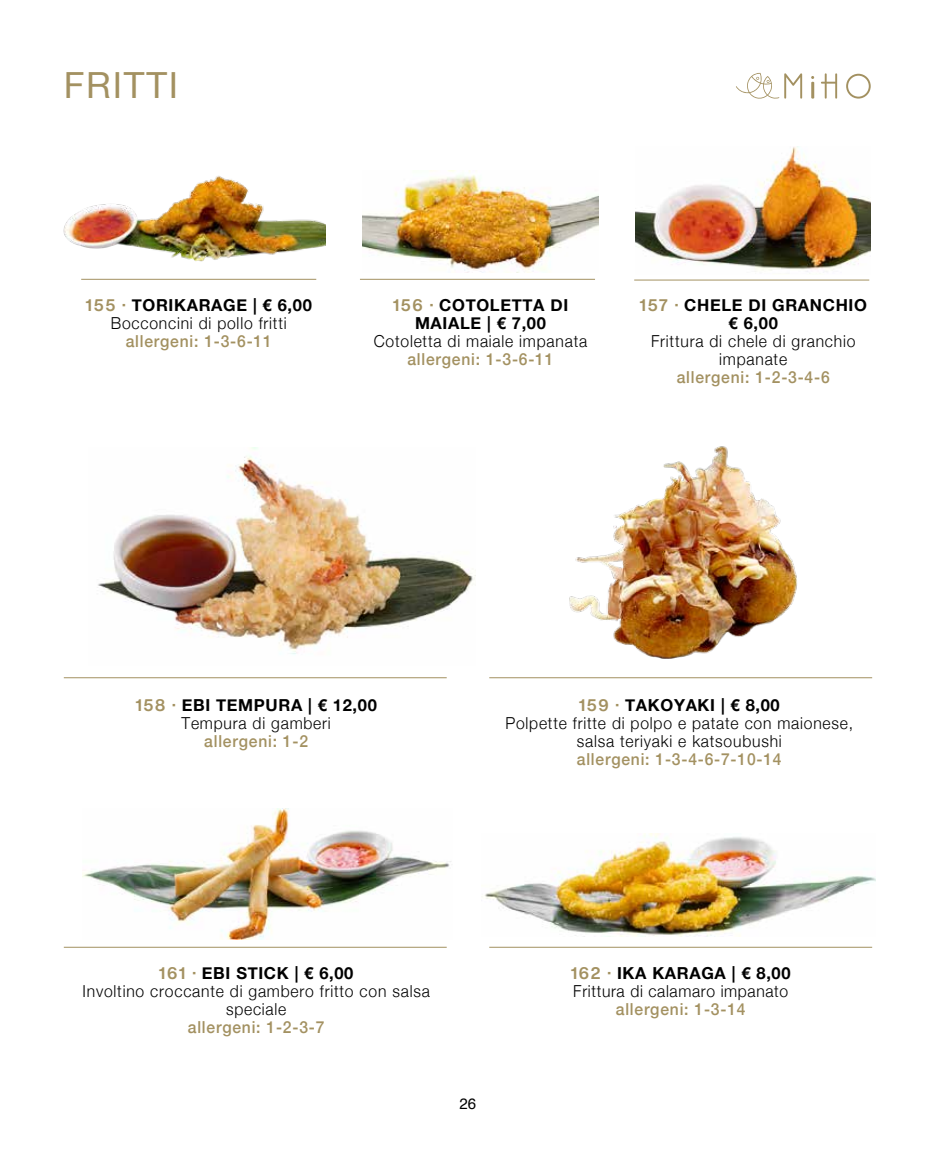
<style>
.page{position:relative;width:936px;height:1149px;background:#fff}
.page>*{position:absolute;margin:0;border:0;box-sizing:border-box;transform-origin:0 0}
.t1{font:36px "Helvetica Neue";letter-spacing:.05em;color:#a39161}
.t2{font:300 16.5px/18px "Helvetica Neue";letter-spacing:.05em;color:#000;text-align:center;scale:.95 1}
.t3{font:500 16.5px "Helvetica Neue";letter-spacing:.05em;color:#a39161;scale:.95 1}
.t4{font:700 16.5px/18px "Helvetica Neue";letter-spacing:.04em;color:#000;text-align:center}
.t5{font:15px "Helvetica";color:#000}
.s1{font-family:"Helvetica Now Display";font-weight:700;color:#a39161}
.s2{font-weight:700}
.s3{font-family:"Helvetica Now Display";color:#a39161}
.s4{font-weight:300}
</style>
<div class="page">
<hr style="left:811px;top:82px;width:3px;height:17px;background:#a39161">
<svg style="left:821px;top:73px;width:16px;height:26px"></svg>
<svg style="left:846px;top:74px;width:24px;height:25px"></svg>
<svg style="left:736px;top:73px;width:66px;height:26px"></svg>
<img style="left:63px;top:175px;width:262px;height:87px">
<img style="left:363px;top:170px;width:235px;height:103px">
<img style="left:635px;top:146px;width:235px;height:126px">
<img style="left:98px;top:447px;width:377px;height:208px">
<hr style="left:81px;top:279px;width:235px;height:1px;background:#a39161">
<hr style="left:360px;top:279px;width:235px;height:1px;background:#a39161">
<hr style="left:634px;top:279px;width:235px;height:1px;background:#a39161">
<img style="left:569px;top:446px;width:228px;height:212px">
<img style="left:83px;top:808px;width:368px;height:131px">
<img style="left:484px;top:833px;width:391px;height:103px">
<hr style="left:64px;top:677px;width:382px;height:1px;background:#a39161">
<hr style="left:64px;top:946px;width:382px;height:1px;background:#a39161">
<hr style="left:489px;top:677px;width:383px;height:1px;background:#a39161">
<hr style="left:489px;top:946px;width:383px;height:1px;background:#a39161">
<h1 class="t1" style="left:64px;top:59px;width:116px">FRITTI</h1>
<p class="t2" style="left:86px;top:295px;width:239px"><span class="s1">155 ·</span> <span class="s2">TORIKARAGE | € 6,00<br></span>Bocconcini di pollo fritti</p>
<p class="t3" style="left:126px;top:328px;width:155px">allergeni: 1-3-6-11</p>
<p class="t4" style="left:393px;top:297px;width:177px"><span class="s3">156 ·</span> COTOLETTA DI<br>MAIALE | € 7,00</p>
<p class="t2" style="left:374px;top:331px;width:226px">Cotoletta di maiale impanata</p>
<p class="t3" style="left:407px;top:346px;width:155px">allergeni: 1-3-6-11</p>
<p class="t4" style="left:639px;top:297px;width:229px"><span class="s3">157 ·</span> CHELE DI GRANCHIO € 6,00</p>
<p class="t2" style="left:651px;top:331px;width:217px">Frittura di chele di granchio impanate</p>
<p class="t3" style="left:676px;top:364px;width:162px">allergeni: 1-2-3-4-6</p>
<p class="t4" style="left:135px;top:696px;width:243px"><span class="s3">158 ·</span> EBI TEMPURA | € 12,00<br><span class="s4">Tempura di gamberi</span></p>
<p class="t3" style="left:204px;top:727px;width:111px">allergeni: 1-2</p>
<p class="t2" style="left:505px;top:694px;width:367px"><span class="s1">159 ·</span> <span class="s2">TAKOYAKI | € 8,00<br></span>Polpette fritte di polpo e patate con maionese, salsa teriyaki e katsoubushi</p>
<p class="t3" style="left:577px;top:745px;width:217px">allergeni: 1-3-4-6-7-10-14</p>
<p class="t2" style="left:83px;top:962px;width:367px"><span class="s1">161 ·</span> <span class="s2">EBI STICK | € 6,00<br></span>Involtino croccante di gambero fritto con salsa speciale</p>
<p class="t3" style="left:188px;top:1013px;width:145px">allergeni: 1-2-3-7</p>
<p class="t5" style="left:459px;top:1091px;width:18px">26</p>
<p class="t2" style="left:570px;top:962px;width:233px;text-align:left"><span class="s1">162 ·</span> <span class="s2">IKA KARAGA | € 8,00<br></span>Frittura di calamaro impanato</p>
<p class="t3" style="left:616px;top:995px;width:138px">allergeni: 1-3-14</p>
</div>
